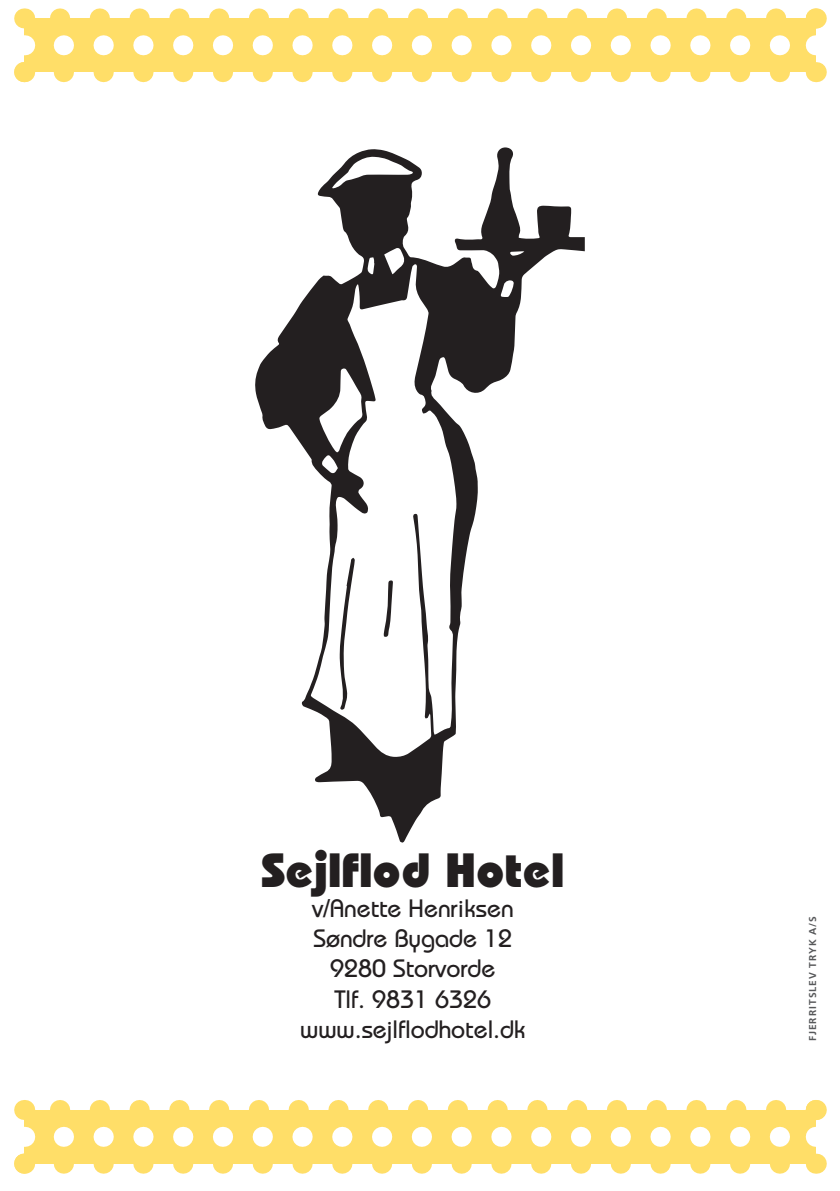
<style>
.page{position:relative;width:840px;height:1191px;background:#fff}
.page>*{position:absolute;margin:0;border:0;box-sizing:border-box;transform-origin:0 0}
.t1{font:800 48px "Bauhaus Std";color:#231f20}
.t2{font:500 25.2px/30.2px "Bauhaus Std";color:#231f20;text-align:center}
.Mad_med_stjerne{font:700 10px "Frutiger";letter-spacing:.1em;color:#57585a}
</style>
<div class="page">
<div style="left:24px;top:1110px;width:791px;height:53px;background:#ffde68"></div>
<svg style="left:64px;top:1163px;width:731px;height:10px"></svg>
<svg style="left:50px;top:1100px;width:725px;height:10px"></svg>
<svg style="left:815px;top:1153px;width:1px;height:20px"></svg>
<svg style="left:64px;top:1126px;width:726px;height:20px"></svg>
<svg style="left:14px;top:1126px;width:20px;height:47px"></svg>
<svg style="left:805px;top:1100px;width:20px;height:46px"></svg>
<div style="left:24px;top:18px;width:791px;height:54px;background:#ffde68"></div>
<svg style="left:64px;top:72px;width:726px;height:10px"></svg>
<svg style="left:50px;top:8px;width:725px;height:10px"></svg>
<svg style="left:815px;top:62px;width:1px;height:20px"></svg>
<svg style="left:64px;top:35px;width:726px;height:20px"></svg>
<svg style="left:14px;top:35px;width:20px;height:47px"></svg>
<svg style="left:805px;top:8px;width:20px;height:47px"></svg>
<svg style="left:255px;top:147px;width:329px;height:695px"></svg>
<svg style="left:310px;top:264px;width:146px;height:493px"></svg>
<svg style="left:332px;top:156px;width:80px;height:32px"></svg>
<svg style="left:384px;top:247px;width:21px;height:27px"></svg>
<svg style="left:319px;top:368px;width:43px;height:105px"></svg>
<svg style="left:500px;top:279px;width:13px;height:18px"></svg>
<svg style="left:367px;top:257px;width:7px;height:17px"></svg>
<svg style="left:509px;top:251px;width:15px;height:5px"></svg>
<svg style="left:339px;top:558px;width:15px;height:151px"></svg>
<svg style="left:383px;top:580px;width:10px;height:57px"></svg>
<p class="t1" style="left:261px;top:841px;width:304px">Sejlflod Hotel</p>
<p class="t2" style="left:300px;top:893px;width:227px">v/Anette Henriksen<br>Søndre Bygade 12<br>9280 Storvorde<br>Tlf. 9831 6326 www.sejlflodhotel.dk</p>
<p class="Mad_med_stjerne" style="left:806px;top:1041px;width:127px;rotate:-90deg">FJERRITSLEV TRYK A/S</p>
</div>
